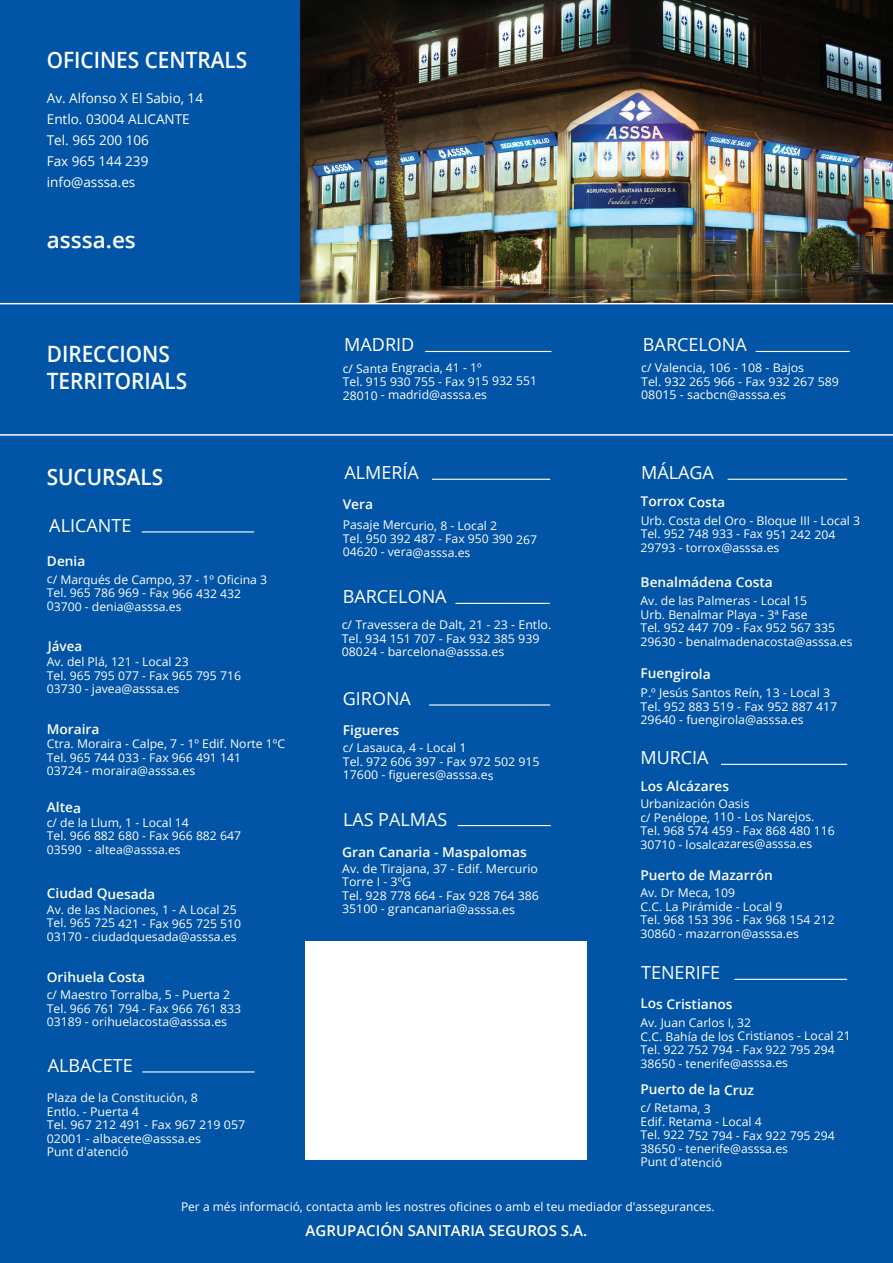
<style>
.page{position:relative;width:893px;height:1263px;background:#fff}
.page>*{position:absolute;margin:0;border:0;box-sizing:border-box;transform-origin:0 0}
.t1{font:600 22.5px/27px "Open Sans";color:#fff;scale:.92 1}
.t2{font:600 22.5px "Open Sans";color:#fff}
.t3{font:18px "Open Sans";color:#fff}
.t4{font:600 15px "Open Sans";color:#fff}
.t5{font:600 13.5px "Open Sans";letter-spacing:-.005em;color:#fff}
.t6{font:13.5px/21px "Open Sans";color:#fff}
.t7{font:12px/13.5px "Open Sans";color:#fff}
.t8{font:12px/13.5px "Open Sans";color:#fff;scale:1.04 1}
</style>
<div class="page">
<div style="left:0;top:376px;width:893px;height:887px;background:#0154a6"></div>
<div style="left:0;top:0;width:893px;height:382px;background:#0154a6"></div>
<div style="left:306px;top:942px;width:281px;height:218px;background:#fff"></div>
<hr style="left:142px;top:531px;width:112px;height:1px;background:#fff">
<hr style="left:142px;top:1071px;width:113px;height:1px;background:#fff">
<hr style="left:432px;top:479px;width:118px;height:1px;background:#fff">
<hr style="left:458px;top:825px;width:93px;height:1px;background:#fff">
<hr style="left:429px;top:704px;width:121px;height:1px;background:#fff">
<hr style="left:734px;top:979px;width:113px;height:1px;background:#fff">
<img style="left:300px;top:0;width:593px;height:303px">
<hr style="left:0;top:434px;width:893px;height:2px;background:#fff">
<hr style="left:456px;top:603px;width:94px;height:1px;background:#fff">
<hr style="left:425px;top:351px;width:126px;height:1px;background:#fff">
<hr style="left:756px;top:351px;width:94px;height:1px;background:#fff">
<hr style="left:0;top:303px;width:893px;height:1px;background:#fff">
<hr style="left:728px;top:479px;width:119px;height:1px;background:#fff">
<hr style="left:721px;top:764px;width:126px;height:1px;background:#fff">
<h1 class="t1" style="left:47px;top:46px;width:219px">OFICINES CENTRALS</h1>
<p class="t6" style="left:47px;top:87px;width:158px">Av. Alfonso X El Sabio, 14<br>Entlo. 03004 ALICANTE<br>Tel. 965 200 106<br>Fax 965 144 239 info@asssa.es</p>
<h1 class="t2" style="left:47px;top:224px;width:91px">asssa.es</h1>
<h1 class="t1" style="left:47px;top:340px;width:154px">DIRECCIONS<br>TERRITORIALS</h1>
<h1 class="t1" style="left:47px;top:463px;width:128px">SUCURSALS</h1>
<h2 class="t3" style="left:49px;top:513px;width:84px">ALICANTE</h2>
<p class="t5" style="left:47px;top:552px;width:40px;rotate:-1deg">Denia</p>
<p class="t7" style="left:47px;top:573px;width:222px">c/ Marqués de Campo, 37 - 1º Oficina 3<br>Tel. 965 786 969 - Fax 966 432 432<br>03700 - denia@asssa.es</p>
<p class="t5" style="left:48px;top:636px;width:36px">Jávea</p>
<p class="t7" style="left:47px;top:655px;width:196px">Av. del Plá, 121 - Local 23<br>Tel. 965 795 077 - Fax 965 795 716<br>03730 - javea@asssa.es</p>
<p class="t5" style="left:47px;top:720px;width:54px">Moraira</p>
<p class="t7" style="left:47px;top:737px;width:240px">Ctra. Moraira - Calpe, 7 - 1º Edif. Norte 1ºC<br>Tel. 965 744 033 - Fax 966 491 141<br>03724 - moraira@asssa.es</p>
<p class="t5" style="left:47px;top:798px;width:36px">Altea</p>
<p class="t7" style="left:47px;top:815px;width:196px">c/ de la Llum, 1 - Local 14<br>Tel. 966 882 680 - Fax 966 882 647<br>03590 - altea@asssa.es</p>
<p class="t5" style="left:47px;top:883px;width:110px;rotate:1deg">Ciudad Quesada</p>
<p class="t7" style="left:47px;top:903px;width:196px">Av. de las Naciones, 1 - A Local 25<br>Tel. 965 725 421 - Fax 965 725 510<br>03170 - ciudadquesada@asssa.es</p>
<p class="t5" style="left:47px;top:968px;width:100px">Orihuela Costa</p>
<p class="t7" style="left:47px;top:988px;width:196px">c/ Maestro Torralba, 5 - Puerta 2<br>Tel. 966 761 794 - Fax 966 761 833<br>03189 - orihuelacosta@asssa.es</p>
<h2 class="t3" style="left:48px;top:1053px;width:87px">ALBACETE</h2>
<p class="t8" style="left:47px;top:1091px;width:192px">Plaza de la Constitución, 8<br>Entlo. - Puerta 4<br>Tel. 967 212 491 - Fax 967 219 057<br>02001 - albacete@asssa.es<br>Punt d'atenció</p>
<h2 class="t3" style="left:344px;top:332px;width:72px">MADRID</h2>
<p class="t7" style="left:343px;top:361px;width:196px">c/ Santa Engracia, 41 - 1º<br>Tel. 915 930 755 - Fax 915 932 551<br>28010 - madrid@asssa.es</p>
<h2 class="t3" style="left:344px;top:460px;width:76px">ALMERÍA</h2>
<p class="t5" style="left:343px;top:495px;width:32px">Vera</p>
<p class="t7" style="left:343px;top:518px;width:196px">Pasaje Mercurio, 8 - Local 2<br>Tel. 950 392 487 - Fax 950 390 267<br>04620 - vera@asssa.es</p>
<h2 class="t3" style="left:343px;top:584px;width:105px">BARCELONA</h2>
<p class="t8" style="left:342px;top:618px;width:203px">c/ Travessera de Dalt, 21 - 23 - Entlo.<br>Tel. 934 151 707 - Fax 932 385 939<br>08024 - barcelona@asssa.es</p>
<h2 class="t3" style="left:343px;top:686px;width:70px">GIRONA</h2>
<p class="t7" style="left:343px;top:741px;width:198px">c/ Lasauca, 4 - Local 1<br>Tel. 972 606 397 - Fax 972 502 915<br>17600 - figueres@asssa.es</p>
<p class="t5" style="left:343px;top:720px;width:58px">Figueres</p>
<h2 class="t3" style="left:343px;top:807px;width:106px">LAS PALMAS</h2>
<p class="t7" style="left:342px;top:861px;width:198px">Av. de Tirajana, 37 - Edif. Mercurio<br>Torre I - 3ºG<br>Tel. 928 778 664 - Fax 928 764 386<br>35100 - grancanaria@asssa.es</p>
<p class="t5" style="left:342px;top:842px;width:186px">Gran Canaria - Maspalomas</p>
<h2 class="t3" style="left:643px;top:333px;width:105px">BARCELONA</h2>
<p class="t8" style="left:641px;top:361px;width:192px">c/ Valencia, 106 - 108 - Bajos<br>Tel. 932 265 966 - Fax 932 267 589<br>08015 - sacbcn@asssa.es</p>
<h2 class="t3" style="left:641px;top:460px;width:74px">MÁLAGA</h2>
<p class="t5" style="left:641px;top:492px;width:86px;rotate:1deg">Torrox Costa</p>
<p class="t7" style="left:641px;top:514px;width:221px">Urb. Costa del Oro - Bloque III - Local 3<br>Tel. 952 748 933 - Fax 951 242 204<br>29793 - torrox@asssa.es</p>
<p class="t5" style="left:641px;top:573px;width:134px">Benalmádena Costa</p>
<p class="t7" style="left:641px;top:594px;width:213px">Av. de las Palmeras - Local 15<br>Urb. Benalmar Playa - 3ª Fase<br>Tel. 952 447 709 - Fax 952 567 335<br>29630 - benalmadenacosta@asssa.es</p>
<p class="t5" style="left:641px;top:664px;width:72px">Fuengirola</p>
<p class="t7" style="left:641px;top:686px;width:198px">P.º Jesús Santos Reín, 13 - Local 3<br>Tel. 952 883 519 - Fax 952 887 417<br>29640 - fuengirola@asssa.es</p>
<h2 class="t3" style="left:640px;top:745px;width:70px">MURCIA</h2>
<p class="t5" style="left:640px;top:777px;width:90px">Los Alcázares</p>
<p class="t7" style="left:640px;top:796px;width:196px">Urbanización Oasis<br>c/ Penélope, 110 - Los Narejos.<br>Tel. 968 574 459 - Fax 868 480 116<br>30710 - losalcazares@asssa.es</p>
<p class="t5" style="left:640px;top:866px;width:134px">Puerto de Mazarrón</p>
<p class="t7" style="left:640px;top:886px;width:196px">Av. Dr Meca, 109<br>C.C. La Pirámide - Local 9<br>Tel. 968 153 396 - Fax 968 154 212<br>30860 - mazarron@asssa.es</p>
<h2 class="t3" style="left:641px;top:960px;width:80px">TENERIFE</h2>
<p class="t5" style="left:640px;top:994px;width:94px">Los Cristianos</p>
<p class="t7" style="left:640px;top:1016px;width:212px">Av. Juan Carlos I, 32<br>C.C. Bahía de los Cristianos - Local 21<br>Tel. 922 752 794 - Fax 922 795 294<br>38650 - tenerife@asssa.es</p>
<p class="t5" style="left:640px;top:1080px;width:115px">Puerto de la Cruz</p>
<p class="t7" style="left:640px;top:1101px;width:196px">c/ Retama, 3<br>Edif. Retama - Local 4<br>Tel. 922 752 794 - Fax 922 795 294<br>38650 - tenerife@asssa.es<br>Punt d'atenció</p>
<p class="t7" style="left:181px;top:1199px;width:535px">Per a més informació, contacta amb les nostres oficines o amb el teu mediador d'assegurances.</p>
<p class="t4" style="left:306px;top:1220px;width:283px">AGRUPACIÓN SANITARIA SEGUROS S.A.</p>
</div>
